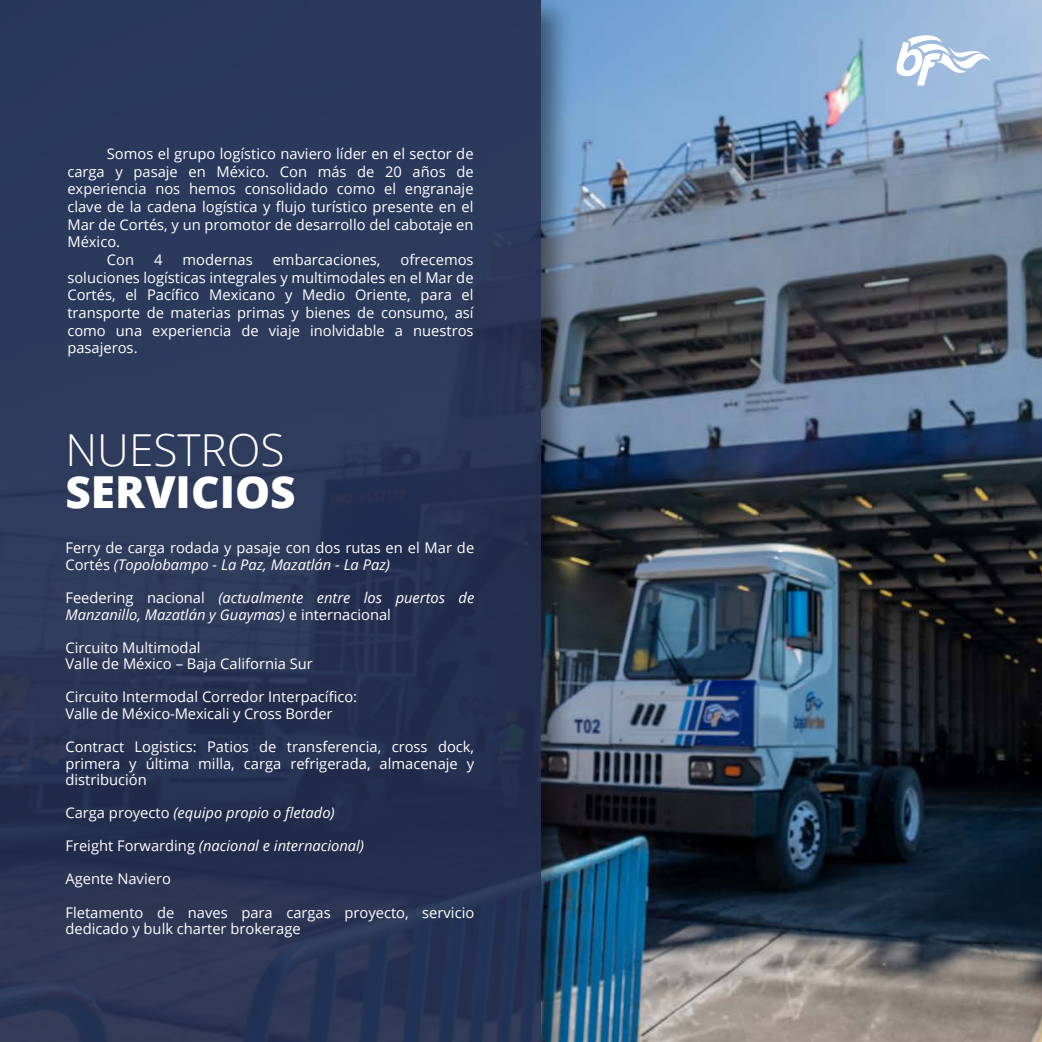
<style>
.page{position:relative;width:1042px;height:1042px;background:#fff}
.page>*{position:absolute;margin:0;border:0;box-sizing:border-box;transform-origin:0 0}
.t1{font:800 44.1px "Open Sans";color:#fff}
.t2{font:300 44.1px "Open Sans";color:#fff}
.t3{font:14.7px/16.6px "Open Sans";color:#fff}
.t4{font:italic 14.7px/16.6px "Open Sans";color:#fff}
.s1{font-style:italic}
.s2{font-style:normal}
</style>
<div class="page">
<img style="left:581px;top:0;width:461px;height:1042px">
<img style="left:540px;top:0;width:41px;height:1042px">
<div style="left:0;top:0;width:540px;height:1042px;background:linear-gradient(to right,#2c395a,#273354)"></div>
<svg style="left:892px;top:32px;width:99px;height:54px"></svg>
<p class="t3" style="left:107px;top:145px;width:368px">Somos el grupo logístico naviero líder en el sector de</p>
<p class="t3" style="left:67px;top:163px;width:408px">carga y pasaje en México. Con más de 20 años de</p>
<p class="t3" style="left:67px;top:180px;width:408px">experiencia nos hemos consolidado como el engranaje</p>
<p class="t3" style="left:67px;top:198px;width:408px">clave de la cadena logística y flujo turístico presente en el</p>
<p class="t3" style="left:67px;top:216px;width:408px">Mar de Cortés, y un promotor de desarrollo del cabotaje en</p>
<p class="t3" style="left:67px;top:233px;width:54px">México.</p>
<p class="t3" style="left:107px;top:251px;width:29px">Con</p>
<p class="t3" style="left:154px;top:251px;width:10px">4</p>
<p class="t3" style="left:183px;top:251px;width:72px">modernas</p>
<p class="t3" style="left:273px;top:251px;width:109px">embarcaciones,</p>
<p class="t3" style="left:67px;top:250px;width:408px;line-height:17.7px;text-align:justify;text-indent:333px">ofrecemos soluciones logísticas integrales y multimodales en el Mar de Cortés, el Pacífico Mexicano y Medio Oriente, para el transporte de materias primas y bienes de consumo, así como una experiencia de viaje inolvidable a nuestros pasajeros.</p>
<h1 class="t2" style="left:65px;top:420px;width:221px">NUESTROS</h1>
<h1 class="t1" style="left:65px;top:459px;width:232px">SERVICIOS</h1>
<p class="t3" style="left:65px;top:539px;width:410px">Ferry de carga rodada y pasaje con dos rutas en el Mar de<br>Cortés <span class="s1">(Topolobampo - La Paz, Mazatlán - La Paz)</span></p>
<p class="t4" style="left:65px;top:589px;width:410px"><span class="s2">Feedering nacional</span> (actualmente entre los puertos de<br>Manzanillo, Mazatlán y Guaymas) <span class="s2">e internacional</span></p>
<p class="t3" style="left:65px;top:639px;width:249px">Circuito Multimodal<br>Valle de México – Baja California Sur</p>
<p class="t3" style="left:65px;top:688px;width:293px">Circuito Intermodal Corredor Interpacífico:<br>Valle de México-Mexicali y Cross Border</p>
<p class="t3" style="left:65px;top:738px;width:410px;text-align:justify">Contract Logistics: Patios de transferencia, cross dock, primera y última milla, carga refrigerada, almacenaje y distribución</p>
<p class="t4" style="left:65px;top:804px;width:271px"><span class="s2">Carga proyecto</span> (equipo propio o fletado)</p>
<p class="t4" style="left:65px;top:837px;width:300px"><span class="s2">Freight Forwarding</span> (nacional e internacional)</p>
<p class="t3" style="left:65px;top:870px;width:107px">Agente Naviero</p>
<p class="t3" style="left:65px;top:903px;width:410px">Fletamento de naves para cargas proyecto, servicio dedicado y bulk charter brokerage</p>
</div>
